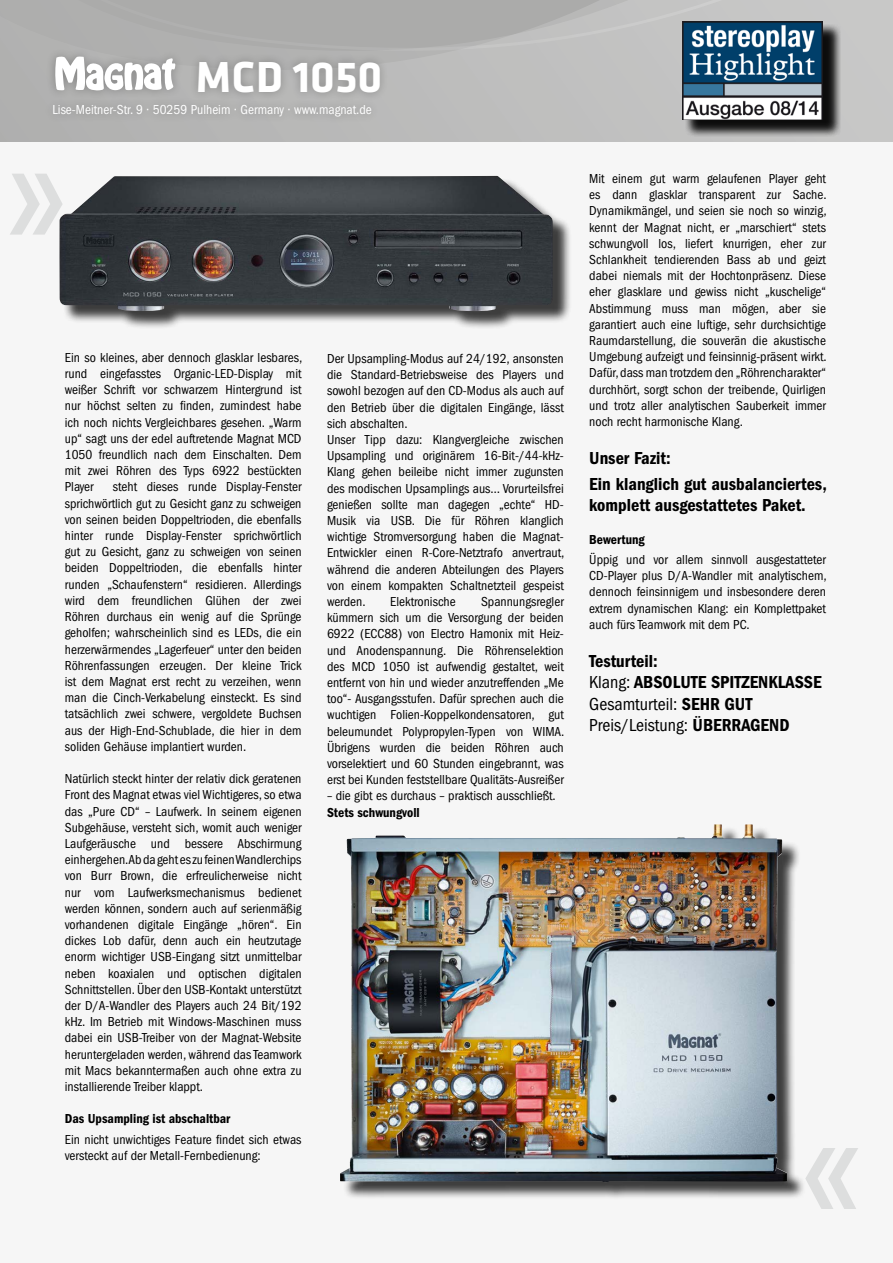
<style>
.page{position:relative;width:893px;height:1263px;background:#fff}
.page>*{position:absolute;margin:0;border:0;box-sizing:border-box;transform-origin:0 0}
.t1{font:700 45px "Klavika";color:#fff}
.t2{font:18px/25.8px "ITC Franklin Gothic Std Dm Cd";color:#000}
.t3{font:condensed 18px "ITC Franklin Gothic Std";color:#000}
.t4{font:condensed 13.5px/16.2px "ITC Franklin Gothic Std";color:#000;text-align:justify}
.t5{font:condensed 13.5px "ITC Franklin Gothic Std";color:#fff}
.t6{font:13.5px "ITC Franklin Gothic Std Dm Cd";color:#000}
.s1{font-family:"ITC Franklin Gothic Std";font-stretch:condensed}
.s2{font-family:"ITC Franklin Gothic Std Dm Cd";font-stretch:normal}
</style>
<div class="page">
<svg style="left:0;top:0;width:893px;height:142px;background:#b8b8b8"></svg>
<div style="left:0;top:142px;width:893px;height:1121px;background:#f6f6f6"></div>
<div style="left:44px;top:96px;width:337px;height:30px;background:#b1b1b0"></div>
<div style="left:45px;top:47px;width:140px;height:53px;background:#afafaf"></div>
<svg style="left:55px;top:56px;width:120px;height:35px"></svg>
<div style="left:189px;top:52px;width:200px;height:49px;background:#000;opacity:.25"></div>
<svg style="left:10px;top:174px;width:49px;height:61px"></svg>
<svg style="left:806px;top:1148px;width:52px;height:61px"></svg>
<div style="left:62px;top:178px;width:510px;height:151px;background:#000;opacity:.75"></div>
<img style="left:59px;top:176px;width:494px;height:135px">
<div style="left:342px;top:826px;width:464px;height:374px;background:#000;opacity:.75"></div>
<img style="left:340px;top:824px;width:447px;height:359px">
<img style="left:682px;top:21px;width:141px;height:98px">
<div style="left:685px;top:24px;width:156px;height:114px;background:#000;opacity:.75"></div>
<h1 class="t1" style="left:196px;top:52px;width:188px">MCD 1050</h1>
<p class="t5" style="left:53px;top:102px;width:321px">Lise-Meitner-Str. 9 · 50259 Pulheim · Germany · www.magnat.de</p>
<p class="t4" style="left:65px;top:349px;width:239px">Ein so kleines, aber dennoch glasklar lesbares, rund eingefasstes Organic-LED-Display mit weißer Schrift vor schwarzem Hintergrund ist nur höchst selten zu finden, zumindest habe ich noch nichts Vergleichbares gesehen. „Warm up“ sagt uns der edel auftretende Magnat MCD 1050 freundlich nach dem Einschalten. Dem mit zwei Röhren des Typs 6922 bestückten Player</p>
<p class="t4" style="left:65px;top:479px;width:238px;text-indent:48px">steht dieses runde Display-Fenster sprichwörtlich gut zu Gesicht ganz zu schweigen von seinen beiden Doppeltrioden, die ebenfalls hinter runde Display-Fenster sprichwörtlich gut zu Gesicht, ganz zu schweigen von seinen beiden Doppeltrioden, die ebenfalls hinter runden „Schaufenstern“ residieren. Allerdings wird dem freundlichen Glühen der zwei Röhren durchaus ein wenig auf die Sprünge geholfen; wahrscheinlich sind es LEDs, die ein herzerwärmendes „Lagerfeuer“ unter den beiden Röhrenfassungen erzeugen. Der kleine Trick ist dem Magnat erst recht zu verzeihen, wenn man die Cinch-Verkabelung einsteckt. Es sind tatsächlich zwei schwere, vergoldete Buchsen aus der High-End-Schublade, die hier in dem soliden Gehäuse implantiert wurden.</p>
<p class="t4" style="left:65px;top:771px;width:238px">Natürlich steckt hinter der relativ dick geratenen Front des Magnat etwas viel Wichtigeres, so etwa das „Pure CD“ – Laufwerk. In seinem eigenen Subgehäuse, versteht sich, womit auch weniger Laufgeräusche und bessere Abschirmung einhergehen. Ab da geht es zu feinen Wandlerchips von Burr Brown, die erfreulicherweise nicht nur vom Laufwerksmechanismus bedienet werden können, sondern auch auf serienmäßig vorhandenen digitale Eingänge „hören“. Ein dickes Lob dafür, denn auch ein heutzutage enorm wichtiger USB-Eingang sitzt unmittelbar neben koaxialen und optischen digitalen Schnittstellen. Über den USB-Kontakt unterstützt der D/A-Wandler des Players auch 24 Bit/192 kHz. Im Betrieb mit Windows-Maschinen muss dabei ein USB-Treiber von der Magnat-Website heruntergeladen werden, während das Teamwork mit Macs bekanntermaßen auch ohne extra zu installierende Treiber klappt.</p>
<p class="t6" style="left:65px;top:1111px;width:167px">Das Upsampling ist abschaltbar</p>
<p class="t4" style="left:65px;top:1131px;width:238px">Ein nicht unwichtiges Feature findet sich etwas versteckt auf der Metall-Fernbedienung:</p>
<p class="t4" style="left:327px;top:350px;width:239px;text-align:left">Der Upsampling-Modus auf 24/192, ansonsten die Standard-Betriebsweise des Players und sowohl bezogen auf den CD-Modus als auch auf den Betrieb über die digitalen Eingänge, lässt sich abschalten.<br>Unser Tipp dazu: Klangvergleiche zwischen Upsampling und originärem 16-Bit-/44-kHz-Klang gehen beileibe nicht immer zugunsten des modischen Upsamplings aus… Vorurteilsfrei genießen sollte man dagegen „echte“ HD-Musik via USB. Die für Röhren klanglich wichtige Stromversorgung haben die Magnat-Entwickler einen R-Core-Netztrafo anvertraut, während die anderen Abteilungen des Players von einem kompakten Schaltnetzteil gespeist werden.</p>
<p class="t4" style="left:327px;top:593px;width:239px;text-indent:154px">Spannungsregler kümmern sich um die Versorgung der beiden 6922 (ECC88) von Electro Hamonix mit Heiz&shy;und Anodenspannung. Die Röhrenselektion des MCD 1050 ist aufwendig gestaltet, weit entfernt von hin und wieder anzutreffenden „Me too“- Ausgangsstufen. Dafür sprechen auch die wuchtigen Folien-Koppelkondensatoren, gut beleumundet Polypropylen-Typen von WIMA.<br>Übrigens wurden die beiden Röhren auch vorselektiert und 60 Stunden eingebrannt, was erst bei Kunden feststellbare Qualitäts-Ausreißer</p>
<p class="t4" style="left:327px;top:788px;width:230px">– die gibt es durchaus – praktisch ausschließt.</p>
<p class="t6" style="left:327px;top:804px;width:94px">Stets schwungvoll</p>
<p class="t4" style="left:390px;top:593px;width:67px">Elektronische</p>
<p class="t4" style="left:589px;top:170px;width:239px">Mit einem gut warm gelaufenen Player geht es dann glasklar transparent zur Sache.<br>Dynamikmängel, und seien sie noch so winzig, kennt der Magnat nicht, er „marschiert“ stets schwungvoll los, liefert knurrigen, eher zur Schlankheit tendierenden Bass ab und geizt dabei niemals mit der Hochtonpräsenz. Diese eher glasklare und gewiss nicht „kuschelige“ Abstimmung muss man mögen, aber sie garantiert auch eine luftige, sehr durchsichtige Raumdarstellung, die souverän die akustische Umgebung aufzeigt und feinsinnig-präsent wirkt.<br>Dafür, dass man trotzdem den „Röhrencharakter“ durchhört, sorgt schon der treibende, Quirligen und trotz aller analytischen Sauberkeit immer noch recht harmonische Klang.</p>
<h2 class="t2" style="left:589px;top:445px;width:239px">Unser Fazit:<br>Ein klanglich gut ausbalanciertes,</h2>
<h2 class="t2" style="left:589px;top:492px;width:218px">komplett ausgestattetes Paket.</h2>
<p class="t6" style="left:589px;top:531px;width:57px">Bewertung</p>
<p class="t4" style="left:589px;top:552px;width:239px">Üppig und vor allem sinnvoll ausgestatteter CD-Player plus D/A-Wandler mit analytischem, dennoch feinsinnigem und insbesondere deren extrem dynamischen Klang: ein Komplettpaket auch fürs Teamwork mit dem PC.</p>
<h2 class="t2" style="left:589px;top:650px;width:70px;line-height:21.6px">Testurteil:<br><span class="s1">Klang:</span> absolute</h2>
<h2 class="t2" style="left:711px;top:669px;width:19px">Spitzenklasse</h2>
<h2 class="t3" style="left:589px;top:694px;width:103px">Gesamturteil: <span class="s2">sehr</span></h2>
<h2 class="t2" style="left:724px;top:691px;width:11px">gut</h2>
<h2 class="t3" style="left:589px;top:715px;width:114px">Preis/Leistung: <span class="s2">überragend</span></h2>
</div>
